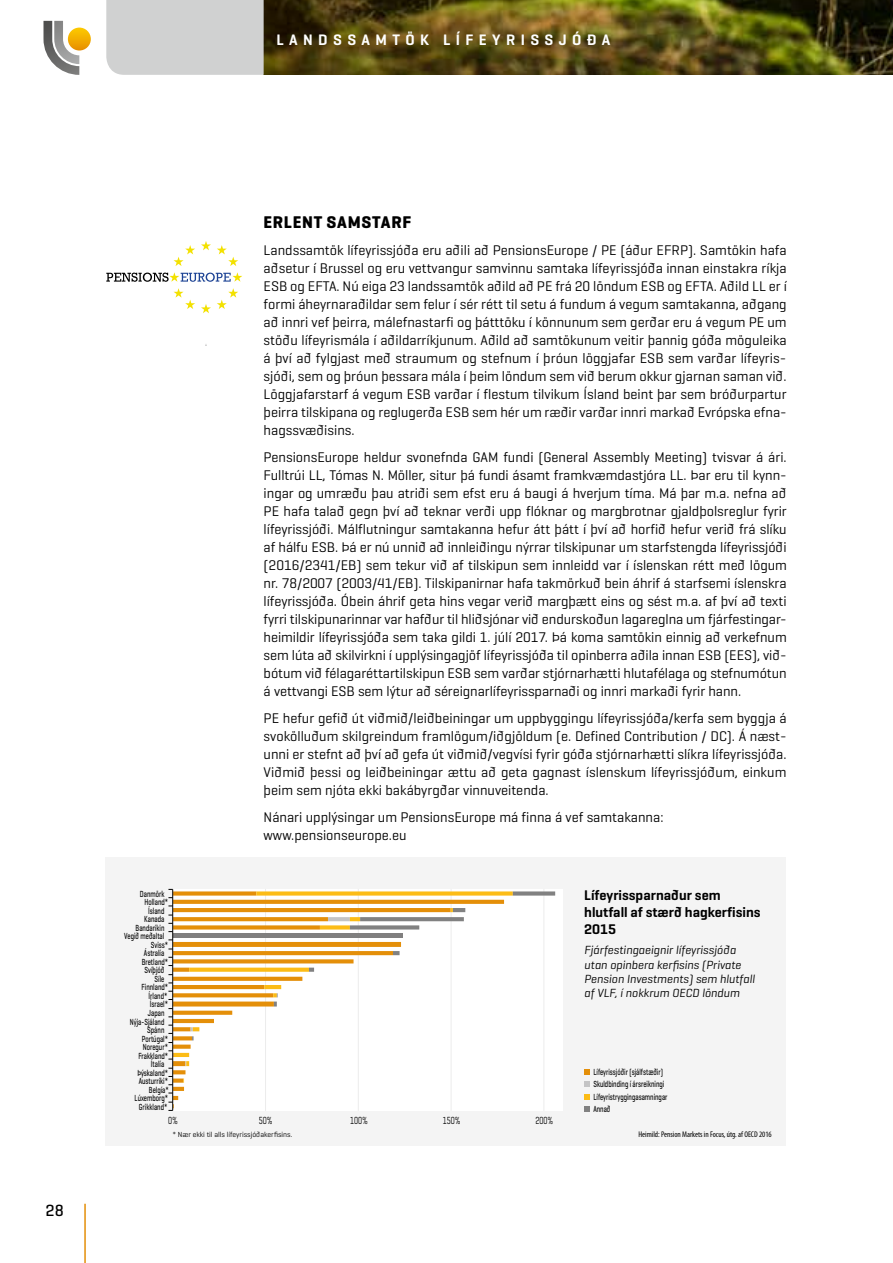
<style>
.page{position:relative;width:893px;height:1263px;background:#fff}
.page>*{position:absolute;margin:0;border:0;box-sizing:border-box;transform-origin:0 0}
.t1{font:700 17.25px "Geogrotesque";letter-spacing:.04em;color:#000}
.t2{font:500 16.5px "Geogrotesque";color:#000}
.t3{font:600 15.45px "Geogrotesque";letter-spacing:.35em;color:#fff}
.t4{font:14.25px/18px "Geogrotesque";color:#000;text-align:justify}
.t5{font:600 14.25px/17.2px "Geogrotesque";color:#000}
.t6{font:italic 12px/14.2px "Geogrotesque";color:#000}
.t7{font:10.5px "Geogrotesque";color:#000;scale:.71 1}
.t8{font:500 9px/12.1px "Geogrotesque";color:#000;scale:.71 1}
.t9{font:condensed 8.25px "Myriad Pro";color:#000}
.t10{font:7.5px "Geogrotesque";color:#000}
</style>
<div class="page">
<img style="left:264px;top:0;width:629px;height:75px">
<div style="left:106px;top:0;width:158px;height:75px;background:#d0d1d1"></div>
<svg style="left:68px;top:28px;width:23px;height:23px"></svg>
<svg style="left:43px;top:21px;width:36px;height:54px"></svg>
<hr style="left:84px;top:1204px;width:2px;height:59px;background:#e48f09">
<svg style="left:201px;top:241px;width:10px;height:9px"></svg>
<svg style="left:201px;top:304px;width:10px;height:9px"></svg>
<svg style="left:174px;top:288px;width:21px;height:21px"></svg>
<svg style="left:174px;top:245px;width:21px;height:21px"></svg>
<svg style="left:217px;top:245px;width:21px;height:21px"></svg>
<svg style="left:217px;top:288px;width:21px;height:21px"></svg>
<svg style="left:106px;top:272px;width:136px;height:10px"></svg>
<div style="left:106px;top:857px;width:680px;height:289px;background:#f4f4f4"></div>
<svg style="left:584px;top:1069px;width:6px;height:6px"></svg>
<svg style="left:584px;top:1082px;width:6px;height:5px"></svg>
<svg style="left:584px;top:1094px;width:6px;height:5px"></svg>
<svg style="left:584px;top:1106px;width:6px;height:5px"></svg>
<div style="left:173px;top:889px;width:389px;height:222px;background:#fff"></div>
<hr style="left:265px;top:889px;width:1px;height:221px;background:#ececec">
<hr style="left:358px;top:889px;width:1px;height:221px;background:#ececec">
<hr style="left:451px;top:889px;width:1px;height:221px;background:#ececec">
<hr style="left:544px;top:889px;width:1px;height:221px;background:#ececec">
<svg style="left:173px;top:891px;width:331px;height:217px"></svg>
<hr style="left:328px;top:917px;width:22px;height:4px;background:#c4c4c5">
<svg style="left:256px;top:891px;width:257px;height:4px"></svg>
<svg style="left:350px;top:917px;width:10px;height:4px"></svg>
<svg style="left:320px;top:925px;width:30px;height:4px"></svg>
<div style="left:189px;top:967px;width:120px;height:5px;background:#fcbc16"></div>
<hr style="left:264px;top:985px;width:17px;height:4px;background:#fcbc16">
<hr style="left:174px;top:1053px;width:15px;height:4px;background:#fcbc16">
<svg style="left:185px;top:1061px;width:4px;height:5px"></svg>
<svg style="left:513px;top:891px;width:42px;height:4px"></svg>
<hr style="left:453px;top:908px;width:12px;height:4px;background:#818181">
<svg style="left:360px;top:917px;width:104px;height:4px"></svg>
<svg style="left:350px;top:925px;width:69px;height:4px"></svg>
<svg style="left:393px;top:951px;width:7px;height:4px"></svg>
<svg style="left:309px;top:967px;width:5px;height:5px"></svg>
<svg style="left:273px;top:993px;width:5px;height:13px"></svg>
<svg style="left:191px;top:1027px;width:8px;height:13px"></svg>
<hr style="left:172px;top:889px;width:1px;height:221px;background:#000">
<p class="t3" style="left:276px;top:30px;width:336px">LANDSSAMTÖK LÍFEYRISSJÓÐA</p>
<p class="t2" style="left:46px;top:1200px;width:20px">28</p>
<p class="t8" style="left:140px;top:887px;width:36px">Danmörk</p>
<p class="t8" style="left:144px;top:896px;width:35px">Holland*</p>
<p class="t8" style="left:148px;top:904px;width:24px">Ísland</p>
<p class="t8" style="left:144px;top:913px;width:30px">Kanada</p>
<p class="t8" style="left:136px;top:921px;width:42px">Bandaríkin</p>
<p class="t8" style="left:124px;top:930px;width:58px">Vegið meðaltal</p>
<p class="t8" style="left:151px;top:938px;width:26px">Sviss*</p>
<p class="t8" style="left:144px;top:947px;width:30px">Ástralía</p>
<p class="t8" style="left:142px;top:955px;width:39px">Bretland*</p>
<p class="t8" style="left:145px;top:964px;width:29px">Svíþjóð</p>
<p class="t8" style="left:155px;top:972px;width:15px">Síle</p>
<p class="t8" style="left:142px;top:981px;width:39px">Finnland*</p>
<p class="t8" style="left:149px;top:989px;width:28px">Írland*</p>
<p class="t8" style="left:150px;top:998px;width:27px">Ísrael*</p>
<p class="t8" style="left:148px;top:1007px;width:25px">Japan</p>
<p class="t8" style="left:130px;top:1015px;width:50px">Nýja-Sjáland</p>
<p class="t8" style="left:147px;top:1024px;width:26px">Spánn</p>
<p class="t8" style="left:142px;top:1032px;width:39px">Portúgal*</p>
<p class="t8" style="left:143px;top:1041px;width:37px">Noregur*</p>
<p class="t8" style="left:138px;top:1049px;width:43px">Frakkland*</p>
<p class="t8" style="left:151px;top:1058px;width:20px">Ítalía</p>
<p class="t8" style="left:137px;top:1066px;width:45px">Þýskaland*</p>
<p class="t8" style="left:139px;top:1075px;width:43px">Austurríki*</p>
<p class="t8" style="left:149px;top:1083px;width:30px">Belgía*</p>
<p class="t8" style="left:135px;top:1092px;width:49px">Lúxemborg*</p>
<p class="t8" style="left:139px;top:1100px;width:42px">Grikkland*</p>
<p class="t1" style="left:264px;top:211px;width:149px">ERLENT SAMSTARF</p>
<p class="t4" style="left:264px;top:240px;width:525px">Landssamtök lífeyrissjóða eru aðili að PensionsEurope / PE (áður EFRP). Samtökin hafa aðsetur í Brussel og eru vettvangur samvinnu samtaka lífeyrissjóða innan einstakra ríkja ESB og EFTA. Nú eiga 23 landssamtök aðild að PE frá 20 löndum ESB og EFTA. Aðild LL er í formi áheyrnaraðildar sem felur í sér rétt til setu á fundum á vegum samtakanna, aðgang að innri vef þeirra, málefnastarfi og þátttöku í könnunum sem gerðar eru á vegum PE um stöðu lífeyrismála í aðildarríkjunum. Aðild að samtökunum veitir þannig góða möguleika á því að fylgjast með straumum og stefnum í þróun löggjafar ESB sem varðar lífeyris&shy;sjóði, sem og þróun þessara mála í þeim löndum sem við berum okkur gjarnan saman við.<br>Löggjafarstarf á vegum ESB varðar í flestum tilvikum Ísland beint þar sem bróðurpartur þeirra tilskipana og reglugerða ESB sem hér um ræðir varðar innri markað Evrópska efna&shy;hagssvæðisins.</p>
<p class="t4" style="left:264px;top:447px;width:525px">PensionsEurope heldur svonefnda GAM fundi (General Assembly Meeting) tvisvar á ári.<br>Fulltrúi LL, Tómas N. Möller, situr þá fundi ásamt framkvæmdastjóra LL. Þar eru til kynn&shy;ingar og umræðu þau atriði sem efst eru á baugi á hverjum tíma. Má þar m.a. nefna að PE hafa talað gegn því að teknar verði upp flóknar og margbrotnar gjaldþolsreglur fyrir lífeyrissjóði. Málflutningur samtakanna hefur átt þátt í því að horfið hefur verið frá slíku af hálfu ESB. Þá er nú unnið að innleiðingu nýrrar tilskipunar um starfstengda lífeyrissjóði (2016/2341/EB) sem tekur við af tilskipun sem innleidd var í íslenskan rétt með lögum nr. 78/2007 (2003/41/EB). Tilskipanirnar hafa takmörkuð bein áhrif á starfsemi íslenskra lífeyrissjóða. Óbein áhrif geta hins vegar verið margþætt eins og sést m.a. af því að texti fyrri tilskipunarinnar var hafður til hliðsjónar við endurskoðun lagareglna um fjárfestingar&shy;heimildir lífeyrissjóða sem taka gildi 1. júlí 2017. Þá koma samtökin einnig að verkefnum sem lúta að skilvirkni í upplýsingagjöf lífeyrissjóða til opinberra aðila innan ESB (EES), við&shy;bótum við félagaréttartilskipun ESB sem varðar stjórnarhætti hlutafélaga og stefnumótun á vettvangi ESB sem lýtur að séreignarlífeyrissparnaði og innri markaði fyrir hann.</p>
<p class="t4" style="left:264px;top:708px;width:525px">PE hefur gefið út viðmið/leiðbeiningar um uppbyggingu lífeyrissjóða/kerfa sem byggja á svokölluðum skilgreindum framlögum/iðgjöldum (e. Defined Contribution / DC). Á næst&shy;unni er stefnt að því að gefa út viðmið/vegvísi fyrir góða stjórnarhætti slíkra lífeyrissjóða.<br>Viðmið þessi og leiðbeiningar ættu að geta gagnast íslenskum lífeyrissjóðum, einkum þeim sem njóta ekki bakábyrgðar vinnuveitenda.</p>
<p class="t4" style="left:264px;top:807px;width:401px">Nánari upplýsingar um PensionsEurope má finna á vef samtakanna: www.pensionseurope.eu</p>
<p class="t5" style="left:584px;top:886px;width:178px">Lífeyrissparnaður sem hlutfall af stærð hagkerfisins<br>2015</p>
<p class="t6" style="left:584px;top:943px;width:172px">Fjárfestingaeignir lífeyrissjóða utan opinbera kerfisins (Private Pension Investments) sem hlutfall af VLF, í nokkrum OECD löndum</p>
<p class="t8" style="left:593px;top:1066px;width:106px">Lífeyrissjóðir (sjálfstæðir)<br>Skuldbinding í ársreikningi<br>Lífeyristryggingasamningar<br>Annað</p>
<p class="t7" style="left:168px;top:1114px;width:15px">0%</p>
<p class="t7" style="left:259px;top:1114px;width:21px">50%</p>
<p class="t7" style="left:350px;top:1114px;width:27px">100%</p>
<p class="t7" style="left:443px;top:1114px;width:27px">150%</p>
<p class="t7" style="left:535px;top:1114px;width:27px">200%</p>
<p class="t10" style="left:172px;top:1130px;width:121px">* Nær ekki til alls lífeyrissjóðakerfisins.</p>
<p class="t9" style="left:638px;top:1129px;width:135px">Heimild: Pension Markets in Focus, útg. af OECD 2016</p>
</div>
